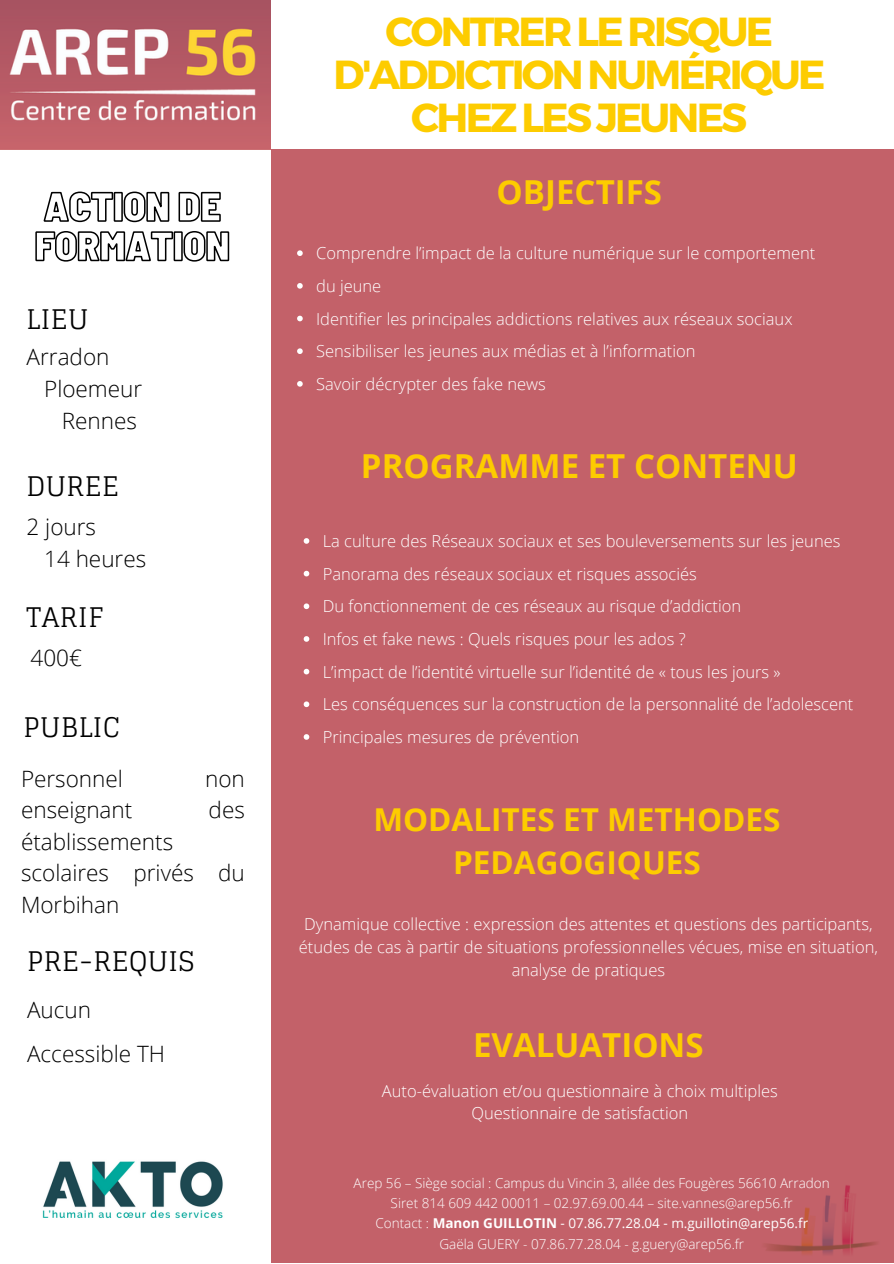
<style>
.page{position:relative;width:894px;height:1264px;background:#fff}
.page>*{position:absolute;margin:0;border:0;box-sizing:border-box;transform-origin:0 0}
.t1{font:700 40.5px/42.8px "Montserrat";letter-spacing:-.07em;color:#fdcc00;text-align:center}
.t2{font:700 33px "Open Sans";color:#fdcc00}
.t3{font:700 31.5px/44px "Open Sans";color:#fdcc00;text-align:center}
.t4{font:27px "Glegoo";letter-spacing:.02em;color:#000}
.t5{font:300 22.5px/31.5px "Open Sans";color:#000}
.t6{font:300 16.5px/22.5px "Open Sans";color:#fff;text-align:center}
.t7{font:300 13.5px "Open Sans";color:#fff}
.t8{font:13.5px "Open Sans";color:#fff}
.s1{font-weight:300}
.s2{font-weight:700}
</style>
<div class="page">
<img style="left:42px;top:1161px;width:181px;height:57px">
<div style="left:271px;top:149px;width:622px;height:1113px;background:#c36169"></div>
<img style="left:0;top:0;width:271px;height:149px">
<svg style="left:35px;top:191px;width:195px;height:71px"></svg>
<svg style="left:297px;top:250px;width:5px;height:6px"></svg>
<svg style="left:297px;top:283px;width:5px;height:6px"></svg>
<svg style="left:297px;top:316px;width:5px;height:5px"></svg>
<svg style="left:297px;top:348px;width:5px;height:6px"></svg>
<svg style="left:297px;top:381px;width:5px;height:5px"></svg>
<svg style="left:303px;top:538px;width:6px;height:5px"></svg>
<svg style="left:303px;top:571px;width:6px;height:5px"></svg>
<svg style="left:303px;top:603px;width:6px;height:6px"></svg>
<svg style="left:303px;top:636px;width:6px;height:5px"></svg>
<svg style="left:303px;top:668px;width:6px;height:6px"></svg>
<svg style="left:303px;top:701px;width:6px;height:6px"></svg>
<svg style="left:303px;top:734px;width:6px;height:5px"></svg>
<p class="t4" style="left:27px;top:304px;width:63px">LIEU</p>
<p class="t5" style="left:27px;top:341px;width:84px">Arradon</p>
<p class="t5" style="left:44px;top:372px;width:99px">Ploemeur</p>
<p class="t5" style="left:62px;top:404px;width:77px">Rennes</p>
<p class="t4" style="left:27px;top:471px;width:94px">DUREE</p>
<p class="t5" style="left:27px;top:510px;width:71px">2 jours</p>
<p class="t5" style="left:44px;top:542px;width:103px">14 heures</p>
<p class="t4" style="left:27px;top:601px;width:78px">TARIF</p>
<p class="t5" style="left:31px;top:641px;width:53px">400€</p>
<p class="t4" style="left:24px;top:711px;width:98px">PUBLIC</p>
<p class="t5" style="left:21px;top:762px;width:103px">Personnel</p>
<p class="t5" style="left:205px;top:762px;width:41px">non</p>
<p class="t5" style="left:21px;top:793px;width:113px">enseignant</p>
<p class="t5" style="left:208px;top:793px;width:38px">des</p>
<p class="t5" style="left:21px;top:825px;width:225px">établissements scolaires privés du<br>Morbihan</p>
<p class="t4" style="left:27px;top:946px;width:169px">PRE-REQUIS</p>
<p class="t5" style="left:27px;top:993px;width:65px">Aucun</p>
<p class="t5" style="left:27px;top:1037px;width:139px">Accessible TH</p>
<p class="t1" style="left:333px;top:8px;width:493px">CONTRER LE RISQUE<br>D'ADDICTION NUMÉRIQUE<br>CHEZ LES JEUNES</p>
<p class="t2" style="left:496px;top:169px;width:167px">OBJECTIFS</p>
<p class="t6" style="left:316px;top:242px;width:500px">Comprendre l’impact de la culture numérique sur le comportement</p>
<p class="t6" style="left:316px;top:274px;width:67px">du jeune</p>
<p class="t6" style="left:316px;top:307px;width:478px">Identifier les principales addictions relatives aux réseaux sociaux</p>
<p class="t6" style="left:316px;top:340px;width:381px">Sensibiliser les jeunes aux médias et à l’information</p>
<p class="t6" style="left:316px;top:372px;width:231px">Savoir décrypter des fake news</p>
<p class="t2" style="left:361px;top:443px;width:438px">PROGRAMME ET CONTENU</p>
<p class="t6" style="left:322px;top:529px;width:519px">La culture des Réseaux sociaux et ses bouleversements sur les jeunes</p>
<p class="t6" style="left:322px;top:562px;width:375px">Panorama des réseaux sociaux et risques associés</p>
<p class="t6" style="left:322px;top:595px;width:420px">Du fonctionnement de ces réseaux au risque d’addiction</p>
<p class="t6" style="left:322px;top:627px;width:364px">Infos et fake news : Quels risques pour les ados ?</p>
<p class="t6" style="left:322px;top:660px;width:459px">L’impact de l’identité virtuelle sur l’identité de « tous les jours »</p>
<p class="t6" style="left:322px;top:692px;width:532px">Les conséquences sur la construction de la personnalité de l’adolescent</p>
<p class="t6" style="left:322px;top:725px;width:258px">Principales mesures de prévention</p>
<p class="t3" style="left:373px;top:796px;width:408px">MODALITES ET METHODES<br>PEDAGOGIQUES</p>
<p class="t6" style="left:299px;top:912px;width:580px">Dynamique collective : expression des attentes et questions des participants, études de cas à partir de situations professionnelles vécues, mise en situation, analyse de pratiques</p>
<p class="t2" style="left:473px;top:1022px;width:232px">EVALUATIONS</p>
<p class="t6" style="left:382px;top:1078px;width:397px">Auto-évaluation et/ou questionnaire à choix multiples</p>
<p class="t6" style="left:471px;top:1101px;width:218px">Questionnaire de satisfaction</p>
<p class="t7" style="left:353px;top:1173px;width:477px">Arep 56 – Siège social : Campus du Vincin 3, allée des Fougères 56610 Arradon</p>
<p class="t7" style="left:390px;top:1193px;width:403px">Siret 814 609 442 00011 – 02.97.69.00.44 – site.vannes@arep56.fr</p>
<p class="t8" style="left:375px;top:1213px;width:434px"><span class="s1">Contact :</span> <span class="s2">Manon GUILLOTIN</span> - 07.86.77.28.04 - m.guillotin@arep56.fr</p>
<p class="t7" style="left:439px;top:1234px;width:306px">Gaëla GUERY - 07.86.77.28.04 - g.guery@arep56.fr</p>
</div>
